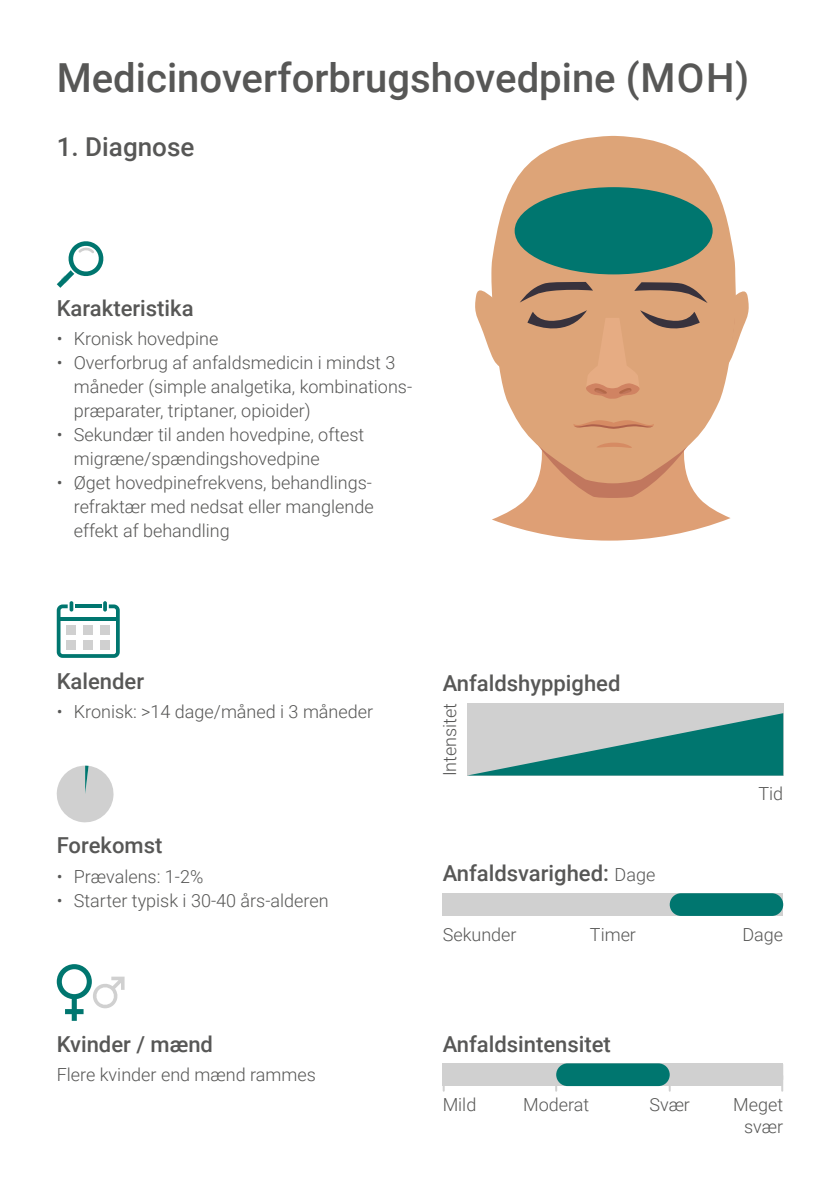
<style>
.page{position:relative;width:840px;height:1191px;background:#fff}
.page>*{position:absolute;margin:0;border:0;box-sizing:border-box;transform-origin:0 0}
.t1{font:500 40px "Roboto";color:#575756}
.t2{font:500 26px "Roboto";color:#575756}
.t3{font:500 22px "Roboto";color:#575756}
.t4{font:300 18px/24px "Roboto";color:#575756}
.s1{font-weight:300;font-size:18px}
</style>
<div class="page">
<div style="left:442px;top:893px;width:340px;height:23px;background:#d0d0d0"></div>
<div style="left:669px;top:893px;width:113px;height:23px;background:#00766f;border-radius:11px"></div>
<svg style="left:57px;top:601px;width:63px;height:57px"></svg>
<svg style="left:103px;top:601px;width:4px;height:10px"></svg>
<svg style="left:475px;top:290px;width:16px;height:64px"></svg>
<svg style="left:491px;top:136px;width:245px;height:279px;fill:#dda478"></svg>
<svg style="left:519px;top:281px;width:230px;height:118px;background:#d3a07b"></svg>
<svg style="left:492px;top:415px;width:238px;height:125px"></svg>
<div style="left:514px;top:187px;width:198px;height:87px;background:#00766f;border-radius:50%"></div>
<div style="left:466px;top:703px;width:316px;height:72px;background:#d0d0d0"></div>
<svg style="left:470px;top:713px;width:312px;height:62px"></svg>
<div style="left:442px;top:1063px;width:340px;height:23px;background:#d0d0d0"></div>
<div style="left:556px;top:1063px;width:113px;height:23px;background:#00766f;border-radius:11px"></div>
<svg style="left:57px;top:241px;width:47px;height:47px"></svg>
<svg style="left:56px;top:765px;width:58px;height:58px"></svg>
<svg style="left:57px;top:964px;width:67px;height:56px"></svg>
<h1 class="t1" style="left:57px;top:50px;width:693px">Medicinoverforbrugshovedpine (MOH)</h1>
<h2 class="t2" style="left:57px;top:128px;width:139px">1. Diagnose</h2>
<p class="t3" style="left:57px;top:292px;width:138px">Karakteristika</p>
<p class="t4" style="left:57px;top:326px;width:163px">• Kronisk hovedpine</p>
<p class="t4" style="left:74px;top:350px;width:340px;text-indent:-17px">• Overforbrug af anfaldsmedicin i mindst 3 måneder (simple analgetika, kombinations&shy;præparater, triptaner, opioider)</p>
<p class="t4" style="left:74px;top:422px;width:292px;text-indent:-17px">• Sekundær til anden hovedpine, oftest migræne/spændingshovedpine</p>
<p class="t4" style="left:74px;top:470px;width:301px;text-align:justify;text-indent:-17px">• Øget hovedpinefrekvens, behandlings&shy;refraktær med nedsat eller manglende effekt af behandling</p>
<p class="t3" style="left:57px;top:665px;width:89px">Kalender</p>
<p class="t4" style="left:57px;top:699px;width:318px">• Kronisk: &gt;14 dage/måned i 3 måneder</p>
<p class="t3" style="left:57px;top:829px;width:107px">Forekomst</p>
<p class="t4" style="left:57px;top:863px;width:148px">• Prævalens: 1-2%</p>
<p class="t4" style="left:57px;top:887px;width:273px">• Starter typisk i 30-40 års-alderen</p>
<p class="t3" style="left:57px;top:1028px;width:158px">Kvinder / mænd</p>
<p class="t4" style="left:57px;top:1062px;width:260px">Flere kvinder end mænd rammes</p>
<p class="t3" style="left:442px;top:668px;width:179px">Anfaldshyppighed</p>
<p class="t4" style="left:437px;top:776px;width:75px;rotate:-90deg">Intensitet</p>
<p class="t3" style="left:442px;top:858px;width:214px">Anfaldsvarighed: <span class="s1">Dage</span></p>
<p class="t4" style="left:758px;top:781px;width:26px">Tid</p>
<p class="t4" style="left:442px;top:921px;width:75px">Sekunder</p>
<p class="t4" style="left:589px;top:921px;width:48px">Timer</p>
<p class="t4" style="left:742px;top:921px;width:42px">Dage</p>
<p class="t3" style="left:442px;top:1028px;width:170px">Anfaldsintensitet</p>
<p class="t4" style="left:442px;top:1091px;width:35px">Mild</p>
<p class="t4" style="left:649px;top:1091px;width:42px">Svær</p>
<p class="t4" style="left:732px;top:1092px;width:51px;line-height:22px;text-align:right">Meget svær</p>
<p class="t4" style="left:523px;top:1091px;width:68px">Moderat</p>
</div>
